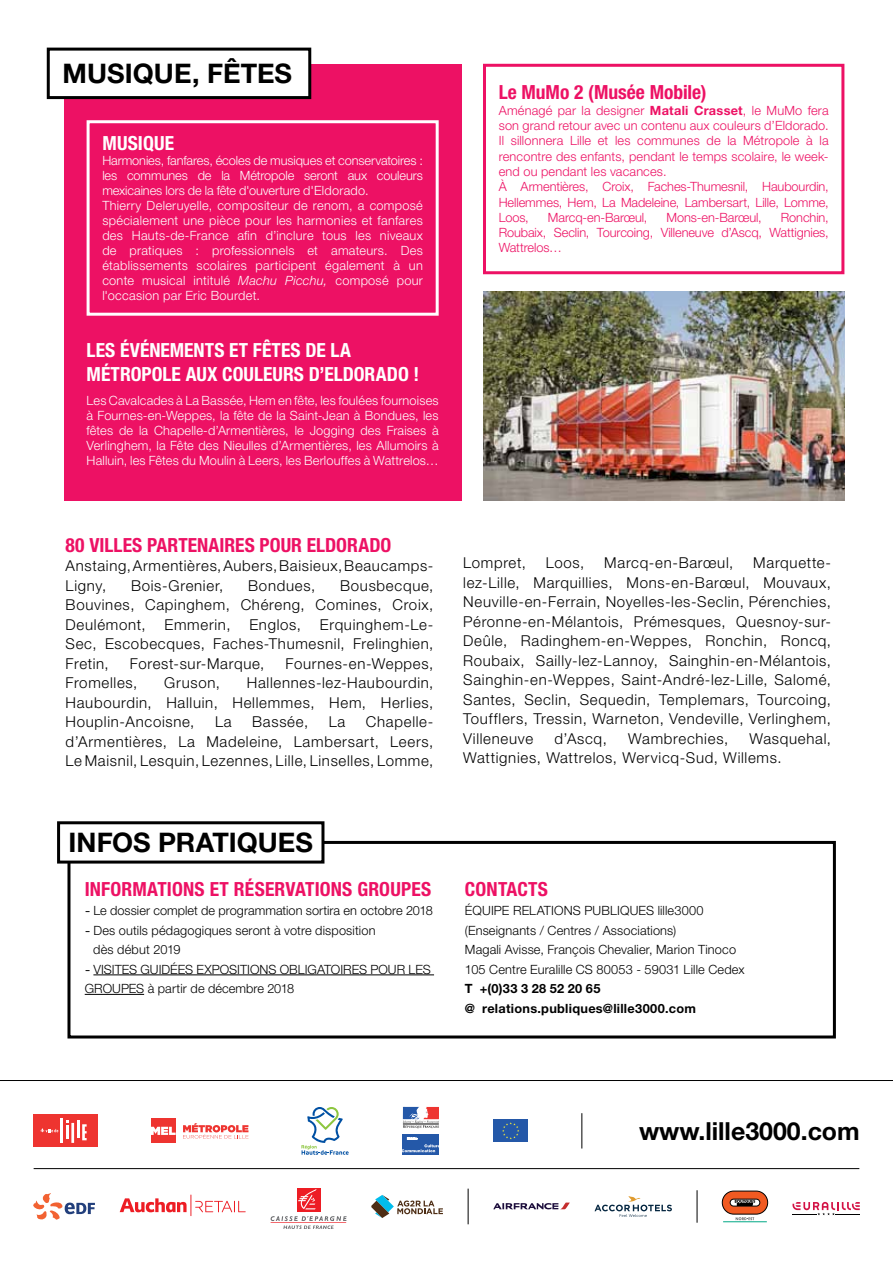
<style>
.page{position:relative;width:893px;height:1263px;background:#fff}
.page>*{position:absolute;margin:0;border:0;box-sizing:border-box;transform-origin:0 0}
.t1{font:700 27px "Helvetica Neue LT Std";color:#000}
.t2{font:700 24.9px "Helvetica Neue LT Std";color:#000}
.t3{font:700 condensed 19.5px "Helvetica Neue LT Std";letter-spacing:.005em;color:#ed1164}
.t4{font:700 condensed 19.5px/23.4px "Helvetica Neue LT Std";letter-spacing:.005em;color:#fff}
.t5{font:300 15px/19.5px "Helvetica Neue LT Std";letter-spacing:.045em;color:#000;text-align:justify}
.t6{font:300 12.75px/15px "Helvetica Neue LT Std";letter-spacing:.02em;color:#fff}
.t7{font:300 12.75px/15.3px "Helvetica Neue LT Std";letter-spacing:.005em;color:#ed1164}
.t8{font:300 12.75px/19.5px "Helvetica Neue LT Std";letter-spacing:.01em;color:#000}
.t9{font:700 12.75px/19.5px "Helvetica Neue LT Std";letter-spacing:.02em;color:#000}
.s1{font-style:italic}
.s2{font-weight:700}
.s3{font-family:"GT Pressura"}
</style>
<div class="page">
<div style="left:64px;top:64px;width:397px;height:436px;background:#ed1164"></div>
<hr style="left:0;top:1080px;width:893px;height:1px;background:#000">
<div style="left:87px;top:120px;width:352px;height:196px;border:3px solid #fff"></div>
<div style="left:67px;top:841px;width:769px;height:197px;border:3px solid #000"></div>
<div style="left:59px;top:823px;width:264px;height:39px;background:#fff"></div>
<div style="left:57px;top:821px;width:267px;height:42px;border:3px solid #000"></div>
<hr style="left:93px;top:974px;width:341px;height:1px;background:#000">
<hr style="left:85px;top:994px;width:59px;height:1px;background:#000">
<div style="left:48px;top:49px;width:262px;height:49px;background:#fff"></div>
<div style="left:47px;top:48px;width:264px;height:51px;border:3px solid #000"></div>
<img style="left:483px;top:291px;width:361px;height:209px">
<div style="left:483px;top:64px;width:361px;height:210px;border:3px solid #ed1164"></div>
<hr style="left:34px;top:1168px;width:825px;height:1px;background:#000">
<svg style="left:403px;top:1107px;width:36px;height:21px"></svg>
<svg style="left:403px;top:1135px;width:36px;height:20px"></svg>
<svg style="left:402px;top:1138px;width:37px;height:14px"></svg>
<svg style="left:183px;top:1123px;width:65px;height:15px"></svg>
<div style="left:151px;top:1119px;width:25px;height:24px;background:#ee3430"></div>
<svg style="left:151px;top:1127px;width:25px;height:8px"></svg>
<div style="left:33px;top:1114px;width:65px;height:33px;background:#ee3430"></div>
<svg style="left:40px;top:1128px;width:18px;height:4px"></svg>
<hr style="left:61px;top:1119px;width:2px;height:24px;background:#fff">
<hr style="left:71px;top:1123px;width:3px;height:20px;background:#fff">
<hr style="left:77px;top:1120px;width:3px;height:18px;background:#fff">
<hr style="left:66px;top:1125px;width:3px;height:14px;background:#fff">
<svg style="left:82px;top:1124px;width:5px;height:16px"></svg>
<svg style="left:594px;top:1196px;width:78px;height:21px"></svg>
<svg style="left:493px;top:1202px;width:77px;height:7px"></svg>
<svg style="left:33px;top:1193px;width:62px;height:26px"></svg>
<svg style="left:371px;top:1195px;width:72px;height:23px"></svg>
<hr style="left:468px;top:1188px;width:1px;height:36px;background:#000">
<svg style="left:493px;top:1119px;width:1px;height:23px"></svg>
<div style="left:494px;top:1119px;width:34px;height:23px;background:#2458a8"></div>
<svg style="left:502px;top:1122px;width:17px;height:17px"></svg>
<hr style="left:581px;top:1113px;width:1px;height:35px;background:#000">
<hr style="left:697px;top:1190px;width:1px;height:33px;background:#000">
<svg style="left:301px;top:1107px;width:48px;height:48px"></svg>
<svg style="left:120px;top:1194px;width:126px;height:22px"></svg>
<svg style="left:297px;top:1188px;width:23px;height:23px"></svg>
<svg style="left:298px;top:1189px;width:19px;height:20px"></svg>
<hr style="left:270px;top:1222px;width:76px;height:1px;background:#ed1d24">
<svg style="left:271px;top:1216px;width:76px;height:13px"></svg>
<svg style="left:792px;top:1202px;width:68px;height:13px"></svg>
<hr style="left:723px;top:1221px;width:44px;height:1px;background:#00a886">
<svg style="left:722px;top:1191px;width:46px;height:29px"></svg>
<h1 class="t1" style="left:63px;top:57px;width:18px">musi</h1>
<h1 class="t1" style="left:133px;top:57px;width:126px">que, fêtes</h1>
<h3 class="t4" style="left:102px;top:131px;width:72px">MUSIQUE</h3>
<p class="t6" style="left:102px;top:153px;width:322px">Harmonies, fanfares, écoles de musiques et conservatoires : les communes de la Métropole seront aux couleurs mexicaines lors de la fête d'ouverture d'Eldorado.<br>Thierry Deleruyelle, compositeur de renom, a composé spécialement une pièce pour les harmonies et fanfares des Hauts-de-France afin d’inclure tous les niveaux de pratiques : professionnels et amateurs. Des établissements scolaires participent également à un conte musical intitulé <span class="s1">Machu Picchu,</span> composé pour l'occasion par Eric Bourdet.</p>
<h3 class="t4" style="left:87px;top:338px;width:334px">LES ÉVÉNEMENTS ET FÊTES DE LA<br>MÉTROPOLE AUX COULEURS D’ELDORADO !</h3>
<p class="t6" style="left:87px;top:392px;width:354px;text-align:justify">Les Cavalcades à La Bassée, Hem en fête, les foulées fournoises à Fournes-en-Weppes, la fête de la Saint-Jean à Bondues, les fêtes de la Chapelle-d’Armentières, le Jogging des Fraises à Verlinghem, la Fête des Nieulles d’Armentières, les Allumoirs à Halluin, les Fêtes du Moulin à Leers, les Berlouffes à Wattrelos…</p>
<h3 class="t3" style="left:499px;top:81px;width:209px">LE MUMO 2 (MUSÉE MOBILE)</h3>
<p class="t7" style="left:499px;top:102px;width:331px">Aménagé par la designer <span class="s2">Matali Crasset</span>, le MuMo fera son grand retour avec un contenu aux couleurs d’Eldorado.<br>Il sillonnera Lille et les communes de la Métropole à la rencontre des enfants, pendant le temps scolaire, le week&shy;end ou pendant les vacances.<br>À Armentières, Croix, Faches-Thumesnil, Haubourdin, Hellemmes, Hem, La Madeleine, Lambersart, Lille, Lomme, Loos,</p>
<p class="t7" style="left:499px;top:209px;width:331px;text-align:justify;text-indent:282px">Ronchin, Roubaix, Seclin, Tourcoing, Villeneuve d’Ascq, Wattignies, Wattrelos…</p>
<p class="t7" style="left:548px;top:209px;width:101px">Marcq-en-Barœul,</p>
<p class="t7" style="left:667px;top:209px;width:97px">Mons-en-Barœul,</p>
<h3 class="t3" style="left:66px;top:533px;width:49px">80 VILLES</h3>
<h3 class="t3" style="left:147px;top:533px;width:246px">PARTENAIRES POUR ELDORADO</h3>
<p class="t5" style="left:66px;top:556px;width:369px">Anstaing, Armentières, Aubers, Baisieux, Beaucamps-<br>Ligny,</p>
<p class="t5" style="left:131px;top:575px;width:94px">Bois-Grenier,</p>
<p class="t5" style="left:248px;top:575px;width:69px">Bondues,</p>
<p class="t5" style="left:66px;top:575px;width:369px;text-indent:275px">Bousbecque, Bouvines, Capinghem, Chéreng, Comines, Croix, Deulémont,</p>
<p class="t5" style="left:66px;top:614px;width:369px;text-indent:254px">Erquinghem-Le-Sec, Escobecques, Faches-Thumesnil, Frelinghien, Fretin,</p>
<p class="t5" style="left:165px;top:614px;width:68px">Emmerin,</p>
<p class="t5" style="left:249px;top:614px;width:53px">Englos,</p>
<p class="t5" style="left:130px;top:653px;width:136px">Forest-sur-Marque,</p>
<p class="t5" style="left:286px;top:653px;width:149px">Fournes-en-Weppes,</p>
<p class="t5" style="left:66px;top:673px;width:73px">Fromelles,</p>
<p class="t5" style="left:164px;top:673px;width:57px">Gruson,</p>
<p class="t5" style="left:66px;top:673px;width:369px;text-indent:181px">Hallennes-lez-Haubourdin, Haubourdin, Halluin, Hellemmes, Hem, Herlies, Houplin-Ancoisne,</p>
<p class="t5" style="left:66px;top:712px;width:369px;text-indent:300px">Chapelle&shy;d’Armentières, La Madeleine, Lambersart, Leers, Le Maisnil, Lesquin, Lezennes, Lille, Linselles, Lomme,</p>
<p class="t5" style="left:215px;top:712px;width:18px">La</p>
<p class="t5" style="left:252px;top:712px;width:57px">Bassée,</p>
<p class="t5" style="left:329px;top:712px;width:18px">La</p>
<h1 class="t1" style="left:69px;top:826px;width:246px">INFOS PRATIQUES</h1>
<h3 class="t3" style="left:85px;top:877px;width:38px">INFORMATION</h3>
<h3 class="t3" style="left:194px;top:877px;width:91px">S ET RÉSERVATION</h3>
<h3 class="t3" style="left:342px;top:877px;width:91px">S GROUPES</h3>
<p class="t8" style="left:85px;top:900px;width:350px"><span class="s3">-</span> Le dossier complet de programmation sortira en octobre 2018</p>
<p class="t8" style="left:93px;top:920px;width:284px;text-indent:-9px"><span class="s3">-</span> Des outils pédagogiques seront à votre disposition dès début 2019</p>
<p class="t8" style="left:85px;top:959px;width:16px"><span class="s3">-</span> visites</p>
<p class="t8" style="left:141px;top:959px;width:9px">guidées</p>
<p class="t8" style="left:196px;top:959px;width:9px">expositions</p>
<p class="t8" style="left:280px;top:959px;width:9px">obligatoires</p>
<p class="t8" style="left:370px;top:959px;width:10px">pour</p>
<p class="t8" style="left:408px;top:959px;width:8px">les</p>
<p class="t8" style="left:85px;top:978px;width:10px">groupes</p>
<p class="t8" style="left:148px;top:978px;width:148px">à partir de décembre 2018</p>
<p class="t5" style="left:463px;top:553px;width:369px;text-indent:290px">Marquette&shy;lez-Lille, Marquillies, Mons-en-Barœul, Mouvaux, Neuville-en-Ferrain, Noyelles-les-Seclin, Pérenchies, Péronne-en-Mélantois, Prémesques, Quesnoy-sur-Deûle, Radinghem-en-Weppes, Ronchin, Roncq, Roubaix, Sailly-lez-Lannoy, Sainghin-en-Mélantois, Sainghin-en-Weppes, Saint-André-lez-Lille, Salomé, Santes, Seclin, Sequedin, Templemars, Tourcoing, Toufflers, Tressin, Warneton, Vendeville, Verlinghem, Villeneuve</p>
<p class="t5" style="left:463px;top:553px;width:64px">Lompret,</p>
<p class="t5" style="left:546px;top:553px;width:40px">Loos,</p>
<p class="t5" style="left:604px;top:553px;width:131px">Marcq-en-Barœul,</p>
<p class="t5" style="left:463px;top:728px;width:369px;text-indent:286px">Wasquehal,<br>Wattignies, Wattrelos, Wervicq-Sud, Willems.</p>
<p class="t5" style="left:555px;top:728px;width:54px">d’Ascq,</p>
<p class="t5" style="left:628px;top:728px;width:101px">Wambrechies,</p>
<h3 class="t3" style="left:465px;top:877px;width:12px">CONTACT</h3>
<h3 class="t3" style="left:538px;top:877px;width:12px">S</h3>
<p class="t8" style="left:465px;top:900px;width:16px">Équipe</p>
<p class="t8" style="left:513px;top:900px;width:17px">Relations</p>
<p class="t8" style="left:584px;top:900px;width:17px">Publiques</p>
<p class="t8" style="left:465px;top:900px;width:281px;text-indent:193px">lille3000 (Enseignants / Centres / Associations)<br>Magali Avisse, François Chevalier, Marion Tinoco 105 Centre Euralille CS 80053 - 59031 Lille Cedex</p>
<p class="t9" style="left:465px;top:978px;width:233px">T +(0)33 3 28 52 20 65<br>@ relations.publiques@lille3000.com</p>
<h2 class="t2" style="left:639px;top:1116px;width:222px">www.lille3000.com</h2>
</div>
